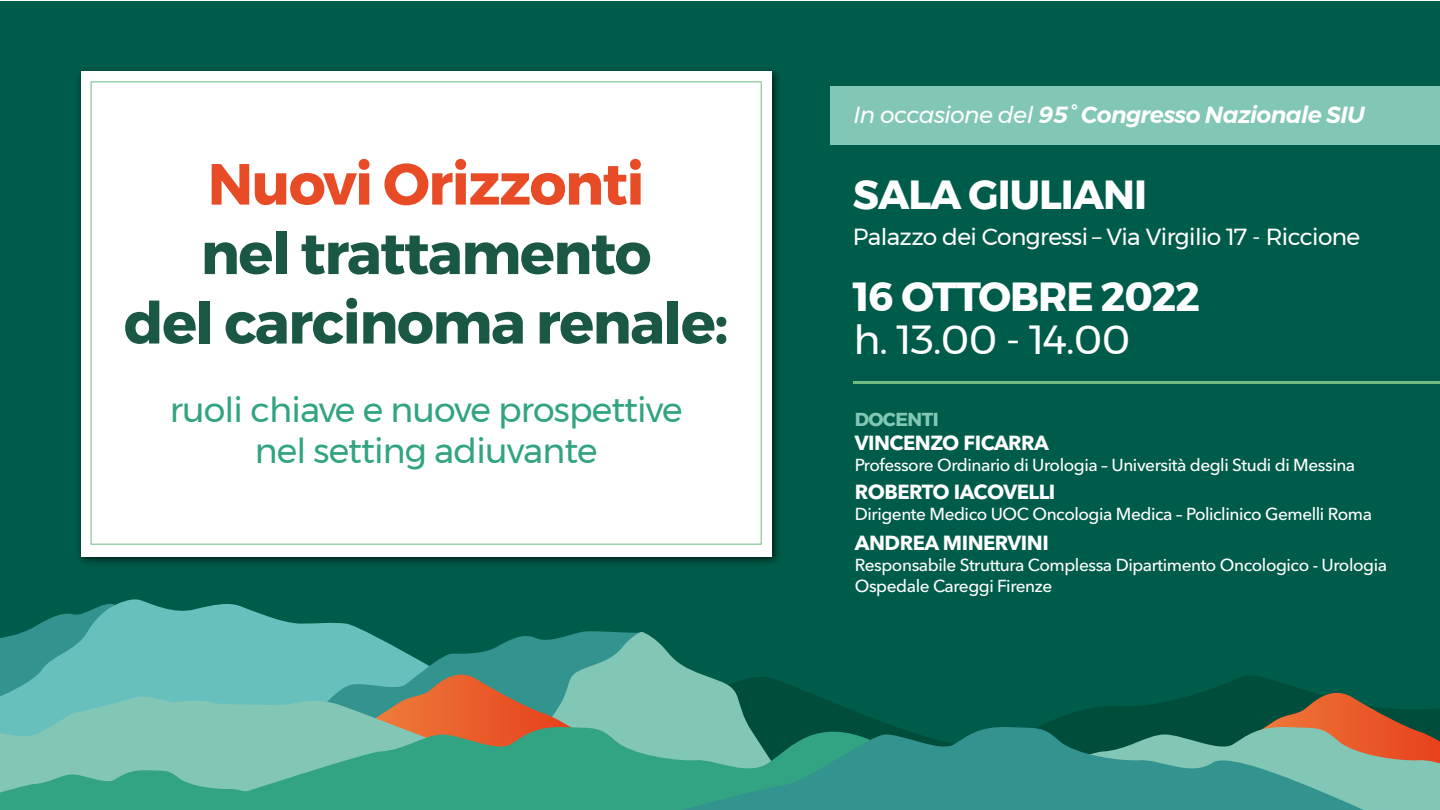
<style>
.page{position:relative;width:1440px;height:810px;background:#fff}
.page>*{position:absolute;margin:0;border:0;box-sizing:border-box;transform-origin:0 0}
.t1{font:700 57.9px/69.4px "Montserrat";letter-spacing:-.025em;color:#1a5845;text-align:center}
.t2{font:700 57.9px "Montserrat";letter-spacing:-.025em;color:#e84c26}
.t3{font:700 40.58px "Montserrat";letter-spacing:-.025em;color:#fff}
.t4{font:40.58px "Montserrat";letter-spacing:-.025em;color:#fff}
.t5{font:34.72px/41.7px "Montserrat";letter-spacing:-.025em;color:#32a483;text-align:center}
.t6{font:23.25px "Montserrat";letter-spacing:-.025em;color:#fff}
.t7{font:italic 600 23.25px "Montserrat";letter-spacing:-.025em;color:#fff}
.t8{font:700 20.25px "Avenir Next LT Pro";letter-spacing:-.025em;color:#fff}
.t9{font:700 18.75px "Montserrat";letter-spacing:-.025em;color:#82c7b6}
.t10{font:500 17.25px/21px "Avenir Next LT Pro";letter-spacing:-.025em;color:#fff}
.s1{font-weight:400}
</style>
<div class="page">
<div style="left:0;top:1px;width:1440px;height:809px;background:#005c4a"></div>
<svg style="left:774px;top:676px;width:565px;height:40px"></svg>
<svg style="left:1248px;top:693px;width:192px;height:23px"></svg>
<svg style="left:872px;top:716px;width:568px;height:94px"></svg>
<svg style="left:466px;top:693px;width:308px;height:23px;background:#7d9e89"></svg>
<svg style="left:0;top:693px;width:466px;height:23px;background:#7eb09f"></svg>
<svg style="left:0;top:716px;width:872px;height:94px;background:#7cb6a2"></svg>
<svg style="left:367px;top:726px;width:1047px;height:84px;background:#469a87"></svg>
<svg style="left:0;top:764px;width:336px;height:46px;background:#4db094"></svg>
<svg style="left:0;top:616px;width:115px;height:81px;background:#379590"></svg>
<img style="left:55px;top:70px;width:749px;height:623px">
<div style="left:81px;top:71px;width:691px;height:485px;background:#fff"></div>
<hr style="left:853px;top:381px;width:587px;height:3px;background:#71bc81">
<div style="left:830px;top:86px;width:610px;height:59px;background:#82c7b6"></div>
<h1 class="t2" style="left:208px;top:138px;width:438px">Nuovi Orizzonti</h1>
<h1 class="t1" style="left:124px;top:219px;width:606px">nel trattamento<br>del carcinoma renale:</h1>
<h3 class="t5" style="left:170px;top:388px;width:514px">ruoli chiave e nuove prospettive nel setting adiuvante</h3>
<h3 class="t7" style="left:853px;top:96px;width:513px"><span class="s1">In occasione del</span> 95° Congresso Nazionale SIU</h3>
<h2 class="t3" style="left:853px;top:162px;width:296px">SALA GIULIANI</h2>
<h3 class="t6" style="left:853px;top:219px;width:509px">Palazzo dei Congressi – Via Virgilio 17 - Riccione</h3>
<h2 class="t3" style="left:854px;top:264px;width:348px">16 OTTOBRE 2022</h2>
<h2 class="t4" style="left:854px;top:308px;width:278px">h. 13.00 - 14.00</h2>
<p class="t9" style="left:855px;top:404px;width:86px">DOCENTI</p>
<p class="t8" style="left:855px;top:430px;width:196px">VINCENZO FICARRA</p>
<p class="t10" style="left:855px;top:454px;width:502px">Professore Ordinario di Urologia – Università degli Studi di Messina</p>
<p class="t8" style="left:855px;top:480px;width:202px">ROBERTO IACOVELLI</p>
<p class="t10" style="left:855px;top:503px;width:519px">Dirigente Medico UOC Oncologia Medica – Policlinico Gemelli Roma</p>
<p class="t8" style="left:855px;top:531px;width:195px">ANDREA MINERVINI</p>
<p class="t10" style="left:855px;top:554px;width:534px">Responsabile Struttura Complessa Dipartimento Oncologico - Urologia<br>Ospedale Careggi Firenze</p>
</div>
